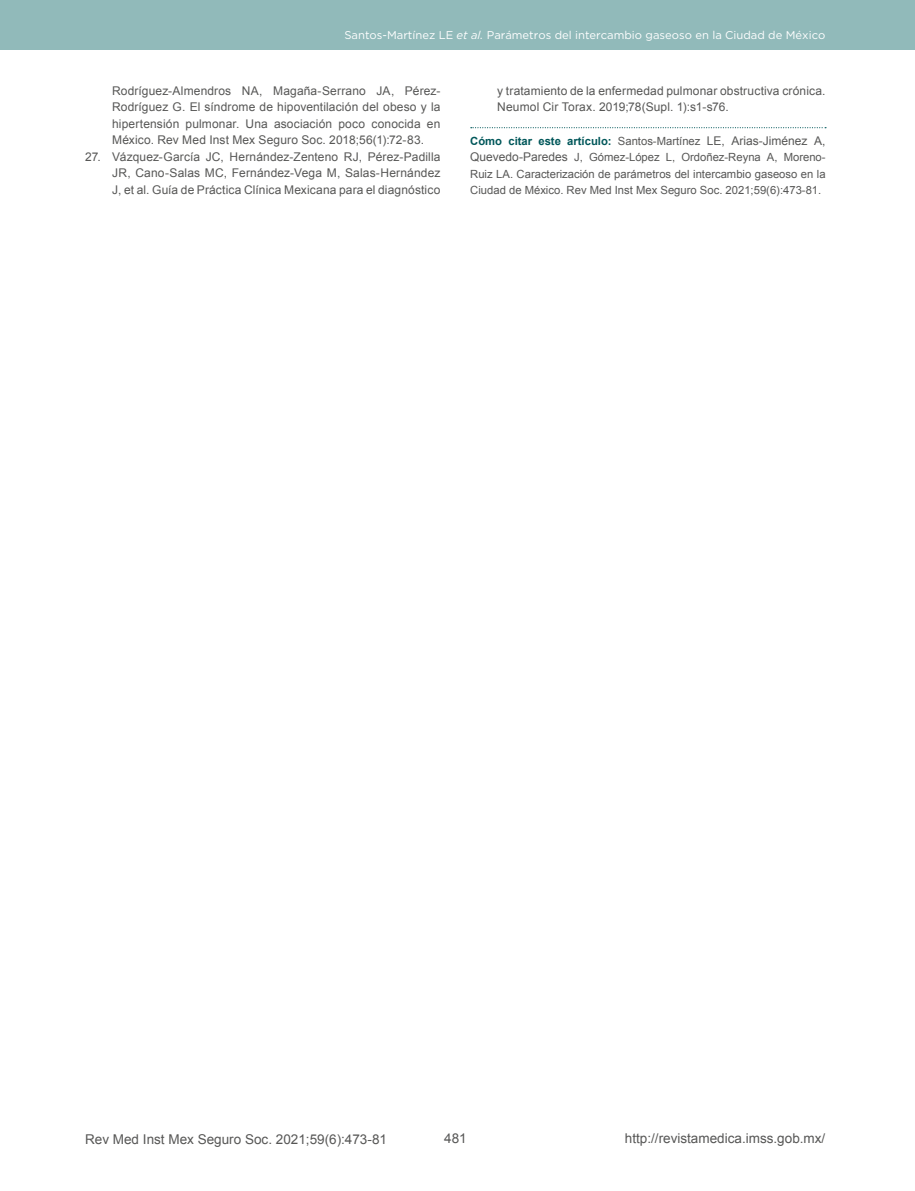
<style>
.page{position:relative;width:915px;height:1191px;background:#fff}
.page>*{position:absolute;margin:0;border:0;box-sizing:border-box;transform-origin:0 0}
.t1{font:13.5px "Arial";color:#575756}
.t2{font:12px/16.5px "Arial";letter-spacing:.01em;color:#575756;text-align:justify}
.t3{font:11.25px/16.5px "Arial";color:#575756;text-align:justify}
.t4{font:11.25px "Gotham";color:#fff}
.s1{font-style:italic}
.s2{font-weight:700;color:#01575a}
.s3{font-size:12px}
</style>
<div class="page">
<div style="left:0;top:0;width:914px;height:50px;background:#91baba"></div>
<svg style="left:470px;top:127px;width:355px;height:1px"></svg>
<p class="t4" style="left:344px;top:28px;width:482px">Santos-Martínez LE <span class="s1">et al.</span> Parámetros del intercambio gaseoso en la Ciudad de México</p>
<p class="t2" style="left:112px;top:82px;width:330px">Rodríguez-Almendros NA, Magaña-Serrano JA, Pérez-Rodríguez G. El síndrome de hipoventilación del obeso y la hipertensión pulmonar. Una asociación poco conocida en México. Rev Med Inst Mex Seguro Soc. 2018;56(1):72-83.</p>
<p class="t2" style="left:112px;top:148px;width:330px;text-indent:-27px">27. Vázquez-García JC, Hernández-Zenteno RJ, Pérez-Padilla JR, Cano-Salas MC, Fernández-Vega M, Salas-Hernández J, et al. Guía de Práctica Clínica Mexicana para el diagnóstico</p>
<p class="t2" style="left:497px;top:82px;width:330px">y tratamiento de la enfermedad pulmonar obstructiva crónica.<br>Neumol Cir Torax. 2019;78(Supl. 1):s1-s76.</p>
<p class="t3" style="left:470px;top:133px;width:357px"><span class="s2">Cómo citar este artículo:</span> Santos-Martínez <span class="s3">LE, Arias-Jiménez A, Quevedo-Paredes</span> J, Gómez-López L, Ordoñez-Reyna A, Moreno-Ruiz LA. Caracterización de parámetros del intercambio gaseoso en la Ciudad de México. Rev Med Inst Mex Seguro Soc. 2021;59(6):473-81.</p>
<p class="t1" style="left:85px;top:1130px;width:303px">Rev Med Inst Mex Seguro Soc. 2021;59(6):473-81</p>
<p class="t1" style="left:444px;top:1129px;width:24px">481</p>
<p class="t1" style="left:624px;top:1129px;width:202px">http://revistamedica.imss.gob.mx/</p>
</div>
